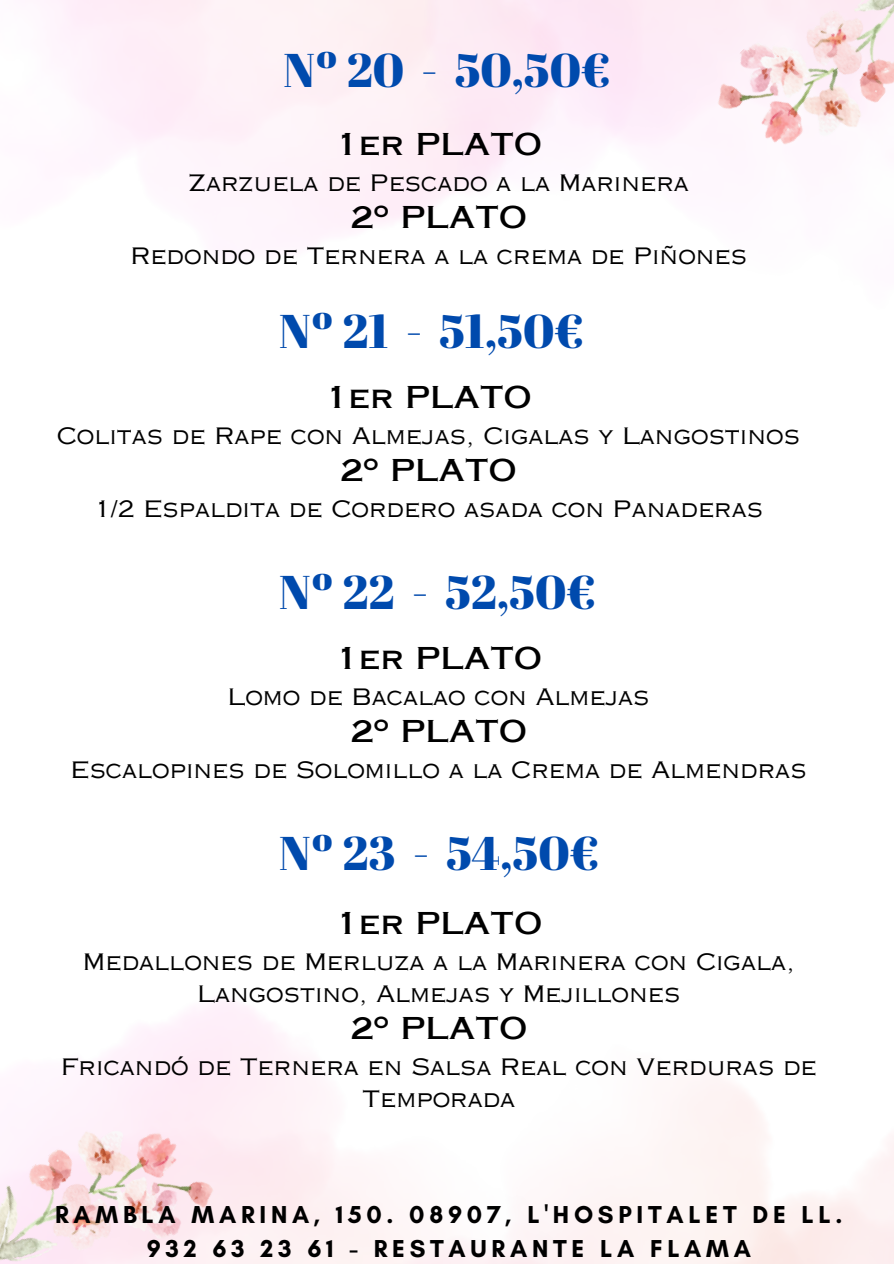
<style>
.page{position:relative;width:894px;height:1264px;background:#fff}
.page>*{position:absolute;margin:0;border:0;box-sizing:border-box;transform-origin:0 0}
.t1{font:47.25px "Abril Fatface";color:#004aad}
.t2{font:30px "Copperplate Gothic LT Pro 31 AB";color:#000}
.t3{font:700 24.9px/33.8px "Glacial Indifference";letter-spacing:.19em;color:#000;text-align:center}
.t4{font:22.5px/31.5px "Copperplate Gothic LT Pro 32 AB";color:#000;text-align:center}
</style>
<div class="page">
<img style="left:705px;top:0;width:188px;height:145px">
<img style="left:0;top:1089px;width:222px;height:174px">
<h1 class="t1" style="left:283px;top:37px;width:328px">Nº 20 - 50,50€</h1>
<p class="t2" style="left:335px;top:133px;width:208px">1er PLATO</p>
<p class="t4" style="left:188px;top:170px;width:502px">Zarzuela de Pescado a la Marinera</p>
<h1 class="t2" style="left:350px;top:206px;width:178px">2º PLATO</h1>
<p class="t4" style="left:130px;top:243px;width:618px">Redondo de Ternera a la crema de Piñones</p>
<p class="t1" style="left:279px;top:298px;width:305px">Nº 21 - 51,50€</p>
<p class="t2" style="left:325px;top:386px;width:208px">1er PLATO</p>
<p class="t4" style="left:57px;top:423px;width:744px">Colitas de Rape con Almejas, Cigalas y Langostinos</p>
<h1 class="t2" style="left:340px;top:459px;width:178px">2º PLATO</h1>
<p class="t4" style="left:94px;top:496px;width:670px">1/2 Espaldita de Cordero asada con Panaderas</p>
<p class="t1" style="left:279px;top:559px;width:317px">Nº 22 - 52,50€</p>
<p class="t2" style="left:335px;top:647px;width:208px">1er PLATO</p>
<p class="t4" style="left:228px;top:684px;width:423px">Lomo de Bacalao con Almejas</p>
<p class="t2" style="left:350px;top:720px;width:178px">2º PLATO</p>
<h1 class="t4" style="left:71px;top:757px;width:737px">Escalopines de Solomillo a la Crema de Almendras</h1>
<p class="t1" style="left:279px;top:820px;width:321px">Nº 23 - 54,50€</p>
<p class="t2" style="left:335px;top:912px;width:208px">1er PLATO</p>
<p class="t4" style="left:83px;top:949px;width:713px">Medallones de Merluza a la Marinera con Cigala,<br>Langostino, Almejas y Mejillones</p>
<p class="t2" style="left:350px;top:1017px;width:178px">2º PLATO</p>
<p class="t4" style="left:61px;top:1054px;width:757px">Fricandó de Ternera en Salsa Real con Verduras de<br>Temporada</p>
<p class="t3" style="left:55px;top:1197px;width:788px">RAMBLA MARINA, 150. 08907, L'HOSPITALET DE LL.<br>932 63 23 61 - RESTAURANTE LA FLAMA</p>
</div>
